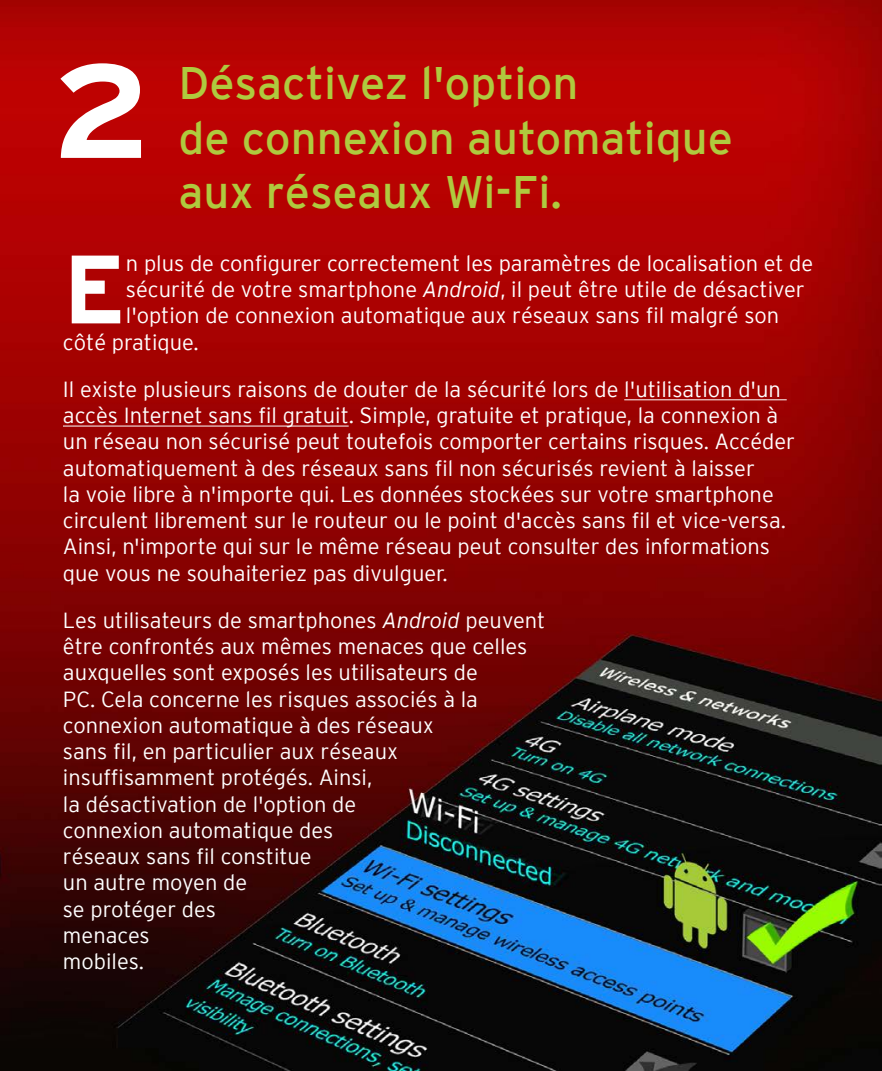
<style>
.page{position:relative;width:882px;height:1071px;background:#fff}
.page>*{position:absolute;margin:0;border:0;box-sizing:border-box;transform-origin:0 0}
.t1{font:700 133px "Interstate";color:#fff;scale:1.1 1}
.t2{font:700 96.95px "Interstate";color:#fff}
.t3{font:45.5px/54.2px "Interstate";color:#afca3e}
.t4{font:300 21.88px/26.2px "Interstate";color:#fff}
.s1{font-style:italic}
</style>
<div class="page">
<img style="left:0;top:0;width:882px;height:1071px">
<hr style="left:624px;top:400px;width:163px;height:1px;background:#fff">
<hr style="left:63px;top:426px;width:286px;height:1px;background:#fff">
<h1 class="t1" style="left:52px;top:37px;width:92px">2</h1>
<h3 class="t3" style="left:178px;top:56px;width:556px">Désactivez l'option<br>de connexion automatique aux réseaux Wi-Fi.</h3>
<h2 class="t2" style="left:63px;top:235px;width:64px">E</h2>
<p class="t4" style="left:126px;top:250px;width:689px">n plus de configurer correctement les paramètres de localisation et de</p>
<p class="t4" style="left:126px;top:276px;width:680px">sécurité de votre smartphone <span class="s1">Android</span>, il peut être utile de désactiver</p>
<p class="t4" style="left:126px;top:302px;width:655px">l'option de connexion automatique aux réseaux sans fil malgré son</p>
<p class="t4" style="left:63px;top:329px;width:137px">côté pratique.</p>
<p class="t4" style="left:63px;top:376px;width:734px">Il existe plusieurs raisons de douter de la sécurité lors de l'utilisation d'un accès Internet sans fil gratuit. Simple, gratuite et pratique, la connexion à un réseau non sécurisé peut toutefois comporter certains risques. Accéder automatiquement à des réseaux sans fil non sécurisés revient à laisser<br>la voie libre à n'importe qui. Les données stockées sur votre smartphone circulent librement sur le routeur ou le point d'accès sans fil et vice-versa.<br>Ainsi, n'importe qui sur le même réseau peut consulter des informations que vous ne souhaiteriez pas divulguer.</p>
<p class="t4" style="left:63px;top:607px;width:484px">Les utilisateurs de smartphones <span class="s1">Android</span> peuvent être confrontés aux mêmes menaces que celles auxquelles sont exposés les utilisateurs de<br>PC. Cela concerne les risques associés à la connexion automatique à des réseaux<br>sans fil, en particulier aux réseaux insuffisamment protégés. Ainsi,<br>la désactivation de l'option de<br>connexion automatique des<br>réseaux sans fil constitue<br>un autre moyen de<br>se protéger des<br>menaces<br>mobiles.</p>
</div>
